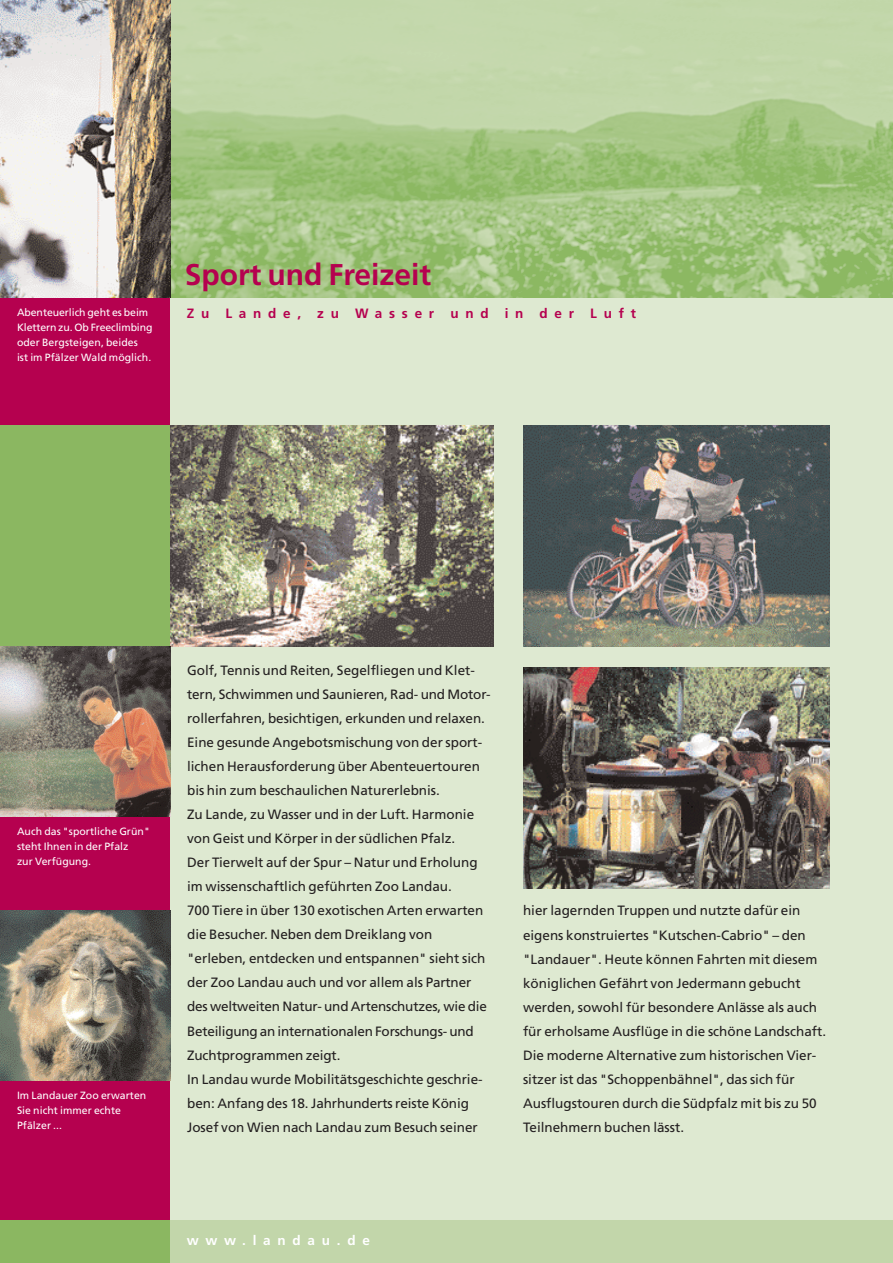
<style>
.page{position:relative;width:893px;height:1263px;background:#fff}
.page>*{position:absolute;margin:0;border:0;box-sizing:border-box;transform-origin:0 0}
.t1{font:700 30px "Frutiger";color:#b5014f}
.t2{font:13.5px/24px "Frutiger";color:#231f20}
.t3{font:700 13.5px "Frutiger";letter-spacing:.5em;color:#b5014f}
.t4{font:700 13.5px "Frutiger";letter-spacing:.5em;color:#fff}
.t5{font:10.5px/15px "Frutiger";letter-spacing:.005em;color:#fff}
</style>
<div class="page">
<div style="left:170px;top:298px;width:723px;height:965px;background:#dee9d1"></div>
<img style="left:170px;top:0;width:723px;height:298px">
<div style="left:0;top:0;width:170px;height:1263px;background:#b5014f"></div>
<img style="left:0;top:0;width:170px;height:298px">
<div style="left:170px;top:1220px;width:723px;height:43px;background:#c2d6aa"></div>
<div style="left:0;top:1220px;width:170px;height:43px;background:#8bb761"></div>
<div style="left:0;top:425px;width:170px;height:221px;background:#8bb761"></div>
<img style="left:170px;top:425px;width:323px;height:221px">
<img style="left:0;top:910px;width:170px;height:170px">
<img style="left:523px;top:668px;width:306px;height:221px">
<img style="left:523px;top:425px;width:306px;height:221px">
<img style="left:0;top:646px;width:170px;height:170px">
<p class="t5" style="left:17px;top:306px;width:137px">Abenteuerlich geht es beim<br>Klettern zu. Ob Freeclimbing oder Bergsteigen, beides<br>ist im Pfälzer Wald möglich.</p>
<h1 class="t1" style="left:185px;top:262px;width:248px">Sport und Freizeit</h1>
<p class="t3" style="left:187px;top:307px;width:451px">Zu Lande, zu Wasser und in der Luft</p>
<p class="t5" style="left:17px;top:825px;width:134px">Auch das "sportliche Grün" steht Ihnen in der Pfalz<br>zur Verfügung.</p>
<p class="t5" style="left:17px;top:1088px;width:131px">Im Landauer Zoo erwarten<br>Sie nicht immer echte<br>Pfälzer ...</p>
<p class="t2" style="left:187px;top:660px;width:305px">Golf, Tennis und Reiten, Segelfliegen und Klet&shy;tern, Schwimmen und Saunieren, Rad- und Motor&shy;rollerfahren, besichtigen, erkunden und relaxen.<br>Eine gesunde Angebotsmischung von der sport&shy;lichen Herausforderung über Abenteuertouren bis hin zum beschaulichen Naturerlebnis.<br>Zu Lande, zu Wasser und in der Luft. Harmonie von Geist und Körper in der südlichen Pfalz.<br>Der Tierwelt auf der Spur – Natur und Erholung im wissenschaftlich geführten Zoo Landau.<br>700 Tiere in über 130 exotischen Arten erwarten die Besucher. Neben dem Dreiklang von "erleben, entdecken und entspannen" sieht sich der Zoo Landau auch und vor allem als Partner des weltweiten Natur- und Artenschutzes, wie die Beteiligung an internationalen Forschungs- und Zuchtprogrammen zeigt.<br>In Landau wurde Mobilitätsgeschichte geschrie&shy;ben: Anfang des 18. Jahrhunderts reiste König Josef von Wien nach Landau zum Besuch seiner</p>
<p class="t2" style="left:523px;top:900px;width:305px">hier lagernden Truppen und nutzte dafür ein eigens konstruiertes "Kutschen-Cabrio" – den "Landauer". Heute können Fahrten mit diesem königlichen Gefährt von Jedermann gebucht werden, sowohl für besondere Anlässe als auch für erholsame Ausflüge in die schöne Landschaft.<br>Die moderne Alternative zum historischen Vier&shy;sitzer ist das "Schoppenbähnel", das sich für Ausflugstouren durch die Südpfalz mit bis zu 50<br>Teilnehmern buchen lässt.</p>
<p class="t4" style="left:187px;top:1235px;width:185px">www.landau.de</p>
</div>
